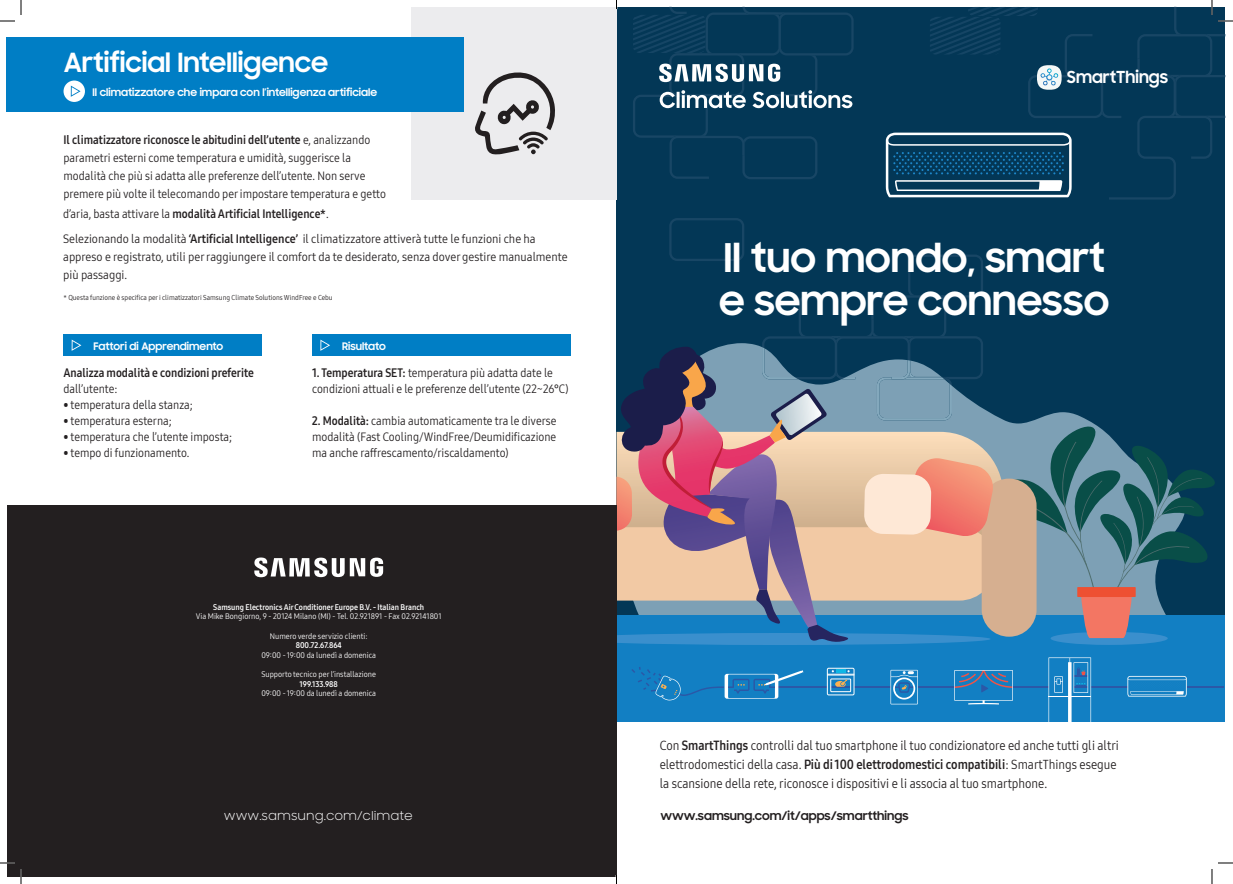
<style>
.page{position:relative;width:1233px;height:884px;background:#fff}
.page>*{position:absolute;margin:0;border:0;box-sizing:border-box;transform-origin:0 0}
.t1{font:700 39.6px/43px "Samsung Sharp Sans";color:#fff}
.t2{font:700 26.4px "Samsung Sharp Sans";color:#fff}
.t3{font:700 16.6px "Samsung Sharp Sans";color:#fff}
.t4{font:13px/19px "Samsung One 400 C";color:#231f20}
.t5{font:12px/18px "Samsung One 400 C";color:#231f20}
.t6{font:12px "Samsung One 700 C";color:#231f20}
.t7{font:12px "Samsung Sharp Sans";color:#fff}
.t8{font:700 11.8px "Samsung Sharp Sans";color:#231f20}
.t9{font:700 10.4px "Samsung Sharp Sans";color:#fff}
.t10{font:8px "Samsung One 400 C";color:#fff}
.t11{font:8px "Samsung One 700 C";color:#fff}
.t12{font:7.1px "Samsung One 400 C";color:#231f20}
.s1{font-family:"Samsung One 400 C"}
.s2{font-family:"Samsung One 700 C"}
</style>
<div class="page">
<div style="left:616px;top:7px;width:609px;height:714px;background:#033756"></div>
<div style="left:616px;top:615px;width:609px;height:106px;background:#127fc3"></div>
<svg style="left:616px;top:218px;width:599px;height:427px"></svg>
<svg style="left:633px;top:7px;width:220px;height:172px"></svg>
<hr style="left:1186px;top:686px;width:37px;height:2px;background:#2b58a7">
<hr style="left:777px;top:686px;width:50px;height:2px;background:#2b58a7">
<hr style="left:854px;top:686px;width:36px;height:2px;background:#2b58a7">
<hr style="left:918px;top:686px;width:36px;height:2px;background:#2b58a7">
<hr style="left:1012px;top:686px;width:37px;height:2px;background:#2b58a7">
<hr style="left:1091px;top:686px;width:36px;height:2px;background:#2b58a7">
<hr style="left:830px;top:686px;width:20px;height:2px;background:#2b58a7">
<svg style="left:632px;top:667px;width:171px;height:33px"></svg>
<svg style="left:1048px;top:657px;width:43px;height:65px"></svg>
<hr style="left:1048px;top:696px;width:43px;height:1px;background:#fff">
<svg style="left:954px;top:670px;width:59px;height:34px"></svg>
<svg style="left:890px;top:670px;width:28px;height:34px"></svg>
<div style="left:827px;top:668px;width:27px;height:27px;border:1px solid #fff"></div>
<div style="left:830px;top:679px;width:20px;height:13px;border:1px solid #fff"></div>
<svg style="left:827px;top:670px;width:27px;height:17px"></svg>
<svg style="left:1127px;top:676px;width:59px;height:21px"></svg>
<div style="left:63px;top:335px;width:199px;height:21px;background:#007ec5"></div>
<div style="left:312px;top:335px;width:258px;height:21px;background:#007ec5"></div>
<div style="left:411px;top:7px;width:205px;height:192px;background:#ececee"></div>
<div style="left:7px;top:505px;width:609px;height:372px;background:#231f20"></div>
<svg style="left:254px;top:557px;width:129px;height:20px"></svg>
<div style="left:64px;top:334px;width:22px;height:22px;background:#007ec5;border-radius:50%"></div>
<svg style="left:72px;top:340px;width:9px;height:11px"></svg>
<div style="left:313px;top:334px;width:21px;height:22px;background:#007ec5;border-radius:50%"></div>
<svg style="left:320px;top:340px;width:10px;height:11px"></svg>
<svg style="left:475px;top:72px;width:80px;height:83px"></svg>
<div style="left:7px;top:38px;width:457px;height:74px;background:#007ec5"></div>
<svg style="left:63px;top:80px;width:22px;height:22px"></svg>
<svg style="left:71px;top:86px;width:10px;height:11px"></svg>
<svg style="left:1218px;top:862px;width:15px;height:2px"></svg>
<svg style="left:0;top:0;width:22px;height:22px"></svg>
<svg style="left:0;top:862px;width:22px;height:22px"></svg>
<svg style="left:886px;top:0;width:347px;height:200px"></svg>
<svg style="left:1211px;top:869px;width:1px;height:15px"></svg>
<h2 class="t2" style="left:64px;top:43px;width:266px">Artificial Intelligence</h2>
<p class="t9" style="left:93px;top:84px;width:286px">Il climatizzatore che impara con l’intelligenza artificiale</p>
<p class="t6" style="left:64px;top:132px;width:308px">Il climatizzatore riconosce le abitudini dell’utente <span class="s1">e, analizzando</span></p>
<p class="t5" style="left:64px;top:149px;width:324px">parametri esterni come temperatura e umidità, suggerisce la modalità che più si adatta alle preferenze dell’utente. Non serve premere più volte il telecomando per impostare temperatura e getto</p>
<p class="t6" style="left:63px;top:205px;width:267px"><span class="s1">d’aria, basta attivare la</span> modalità Artificial Intelligence*<span class="s1">.</span></p>
<p class="t5" style="left:63px;top:229px;width:506px">Selezionando la modalità <span class="s2">‘Artificial Intelligence’</span> il climatizzatore attiverà tutte le funzioni che ha appreso e registrato, utili per raggiungere il comfort da te desiderato, senza dover gestire manualmente più passaggi.</p>
<p class="t12" style="left:64px;top:292px;width:270px">* Questa funzione è specifica per i climatizzatori Samsung Climate Solutions WindFree e Cebu</p>
<p class="t9" style="left:93px;top:338px;width:131px">Fattori di Apprendimento</p>
<p class="t9" style="left:342px;top:338px;width:45px">Risultato</p>
<p class="t6" style="left:63px;top:364px;width:192px">Analizza modalità e condizioni preferite</p>
<p class="t5" style="left:63px;top:379px;width:56px">dall’utente:</p>
<p class="t5" style="left:63px;top:395px;width:131px">• temperatura della stanza;</p>
<p class="t5" style="left:63px;top:411px;width:110px">• temperatura esterna;</p>
<p class="t5" style="left:63px;top:427px;width:170px">• temperatura che l’utente imposta;</p>
<p class="t5" style="left:63px;top:443px;width:128px">• tempo di funzionamento.</p>
<p class="t5" style="left:312px;top:364px;width:258px;line-height:16px"><span class="s2">1. Temperatura SET:</span> temperatura più adatta date le condizioni attuali e le preferenze dell’utente (22~26°C)</p>
<p class="t5" style="left:312px;top:412px;width:246px;line-height:16px;text-align:justify"><span class="s2">2. Modalità:</span> cambia automaticamente tra le diverse modalità (Fast Cooling/WindFree/Deumidificazione ma anche raffrescamento/riscaldamento)</p>
<p class="t11" style="left:213px;top:602px;width:212px">Samsung Electronics Air Conditioner Europe B.V. - Italian Branch</p>
<p class="t10" style="left:196px;top:611px;width:247px">Via Mike Bongiorno, 9 - 20124 Milano (MI) - Tel. 02.921891 - Fax 02.92141801</p>
<p class="t10" style="left:270px;top:630px;width:99px">Numero verde servizio clienti:</p>
<p class="t11" style="left:296px;top:640px;width:48px">800.72.67.864</p>
<p class="t10" style="left:261px;top:650px;width:116px">09:00 - 19:00 da lunedì a domenica</p>
<p class="t10" style="left:261px;top:669px;width:116px">Supporto tecnico per l’installazione</p>
<p class="t11" style="left:299px;top:679px;width:40px">199.133.988</p>
<p class="t10" style="left:261px;top:688px;width:116px">09:00 - 19:00 da lunedì a domenica</p>
<p class="t7" style="left:224px;top:807px;width:190px">www.samsung.com/climate</p>
<h3 class="t3" style="left:1067px;top:64px;width:103px">SmartThings</h3>
<h1 class="t1" style="left:719px;top:234px;width:391px">Il tuo mondo, smart e sempre connesso</h1>
<p class="t4" style="left:659px;top:736px;width:460px">Con <span class="s2">SmartThings</span> controlli dal tuo smartphone il tuo condizionatore ed anche tutti gli altri elettrodomestici della casa. <span class="s2">Più di 100 elettrodomestici compatibili</span>: SmartThings esegue la scansione della rete, riconosce i dispositivi e li associa al tuo smartphone.</p>
<p class="t8" style="left:660px;top:807px;width:249px">www.samsung.com/it/apps/smartthings</p>
</div>
